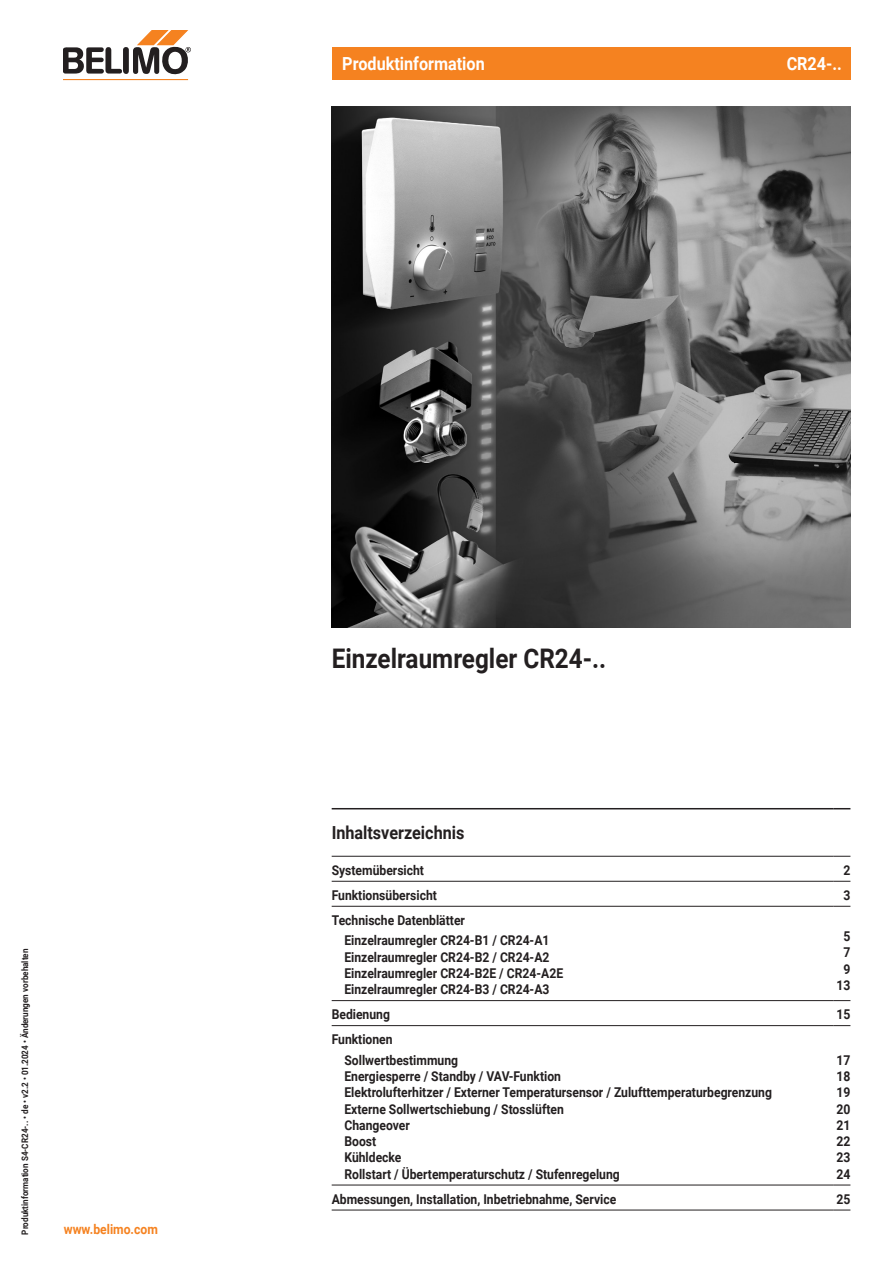
<style>
.page{position:relative;width:893px;height:1263px;background:#fff}
.page>*{position:absolute;margin:0;border:0;box-sizing:border-box;transform-origin:0 0}
.Titel_1{font:700 27px "Roboto";color:#231f20;scale:.9 1}
.t1{font:700 18px "Roboto";color:#fff;scale:.9 1}
.Titel_2{font:700 18px "Roboto";color:#231f20;scale:.9 1}
.Aufzählung_9__3mm{font:700 13.5px "Roboto";color:#231f20;scale:.9 1}
.Titel_3{font:700 13.5px "Roboto";color:#231f20;scale:.9 1}
.t2{font:700 13.5px "Roboto";color:#f58220;scale:.9 1}
.t3{font:700 9px "Roboto";color:#231f20;scale:.9 1}
</style>
<div class="page">
<div style="left:332px;top:47px;width:518px;height:33px;background:#f58220"></div>
<hr style="left:64px;top:79px;width:124px;height:1px;background:#f58220">
<svg style="left:64px;top:31px;width:127px;height:44px"></svg>
<hr style="left:332px;top:808px;width:501px;height:1px;background:#231f20">
<hr style="left:332px;top:856px;width:501px;height:1px;background:#231f20">
<hr style="left:332px;top:881px;width:501px;height:1px;background:#231f20">
<hr style="left:332px;top:906px;width:501px;height:1px;background:#231f20">
<hr style="left:332px;top:1000px;width:501px;height:1px;background:#231f20">
<hr style="left:332px;top:1025px;width:501px;height:1px;background:#231f20">
<hr style="left:332px;top:1185px;width:501px;height:1px;background:#231f20">
<hr style="left:332px;top:1210px;width:501px;height:1px;background:#231f20">
<svg style="left:833px;top:808px;width:17px;height:1px"></svg>
<svg style="left:833px;top:856px;width:17px;height:1px"></svg>
<svg style="left:833px;top:881px;width:17px;height:1px"></svg>
<svg style="left:833px;top:906px;width:17px;height:1px"></svg>
<svg style="left:833px;top:1000px;width:17px;height:1px"></svg>
<svg style="left:833px;top:1025px;width:17px;height:1px"></svg>
<svg style="left:833px;top:1185px;width:17px;height:1px"></svg>
<svg style="left:833px;top:1210px;width:17px;height:1px"></svg>
<img style="left:332px;top:106px;width:518px;height:522px">
<h2 class="t1" style="left:342px;top:51px;width:160px">Produktinformation</h2>
<h2 class="t1" style="left:787px;top:51px;width:63px">CR24-..</h2>
<p class="t3" style="left:19px;top:1234px;width:319px;rotate:-90deg">Produktinformation S4-CR24-.. • de • v2.2 • 01.2024 • Änderungen vorbehalten</p>
<p class="t2" style="left:64px;top:1219px;width:106px">www.belimo.com</p>
<p class="Titel_1" style="left:332px;top:639px;width:307px">Einzelraumregler CR24-..</p>
<p class="Titel_2" style="left:332px;top:820px;width:149px">Inhaltsverzeichnis</p>
<p class="Titel_3" style="left:332px;top:861px;width:104px">Systemübersicht</p>
<p class="Aufzählung_9__3mm" style="left:843px;top:861px;width:9px">2</p>
<p class="Titel_3" style="left:332px;top:886px;width:118px">Funktionsübersicht</p>
<p class="Aufzählung_9__3mm" style="left:843px;top:886px;width:9px">3</p>
<p class="Titel_3" style="left:332px;top:911px;width:150px">Technische Datenblätter</p>
<p class="Aufzählung_9__3mm" style="left:344px;top:931px;width:229px">Einzelraumregler CR24-B1 / CR24-A1</p>
<p class="Aufzählung_9__3mm" style="left:344px;top:947px;width:229px">Einzelraumregler CR24-B2 / CR24-A2</p>
<p class="Aufzählung_9__3mm" style="left:344px;top:964px;width:245px">Einzelraumregler CR24-B2E / CR24-A2E</p>
<p class="Aufzählung_9__3mm" style="left:344px;top:980px;width:229px">Einzelraumregler CR24-B3 / CR24-A3</p>
<p class="Aufzählung_9__3mm" style="left:843px;top:927px;width:9px">5</p>
<p class="Aufzählung_9__3mm" style="left:843px;top:943px;width:9px">7</p>
<p class="Aufzählung_9__3mm" style="left:843px;top:959px;width:9px">9</p>
<p class="Aufzählung_9__3mm" style="left:836px;top:976px;width:17px">13</p>
<p class="Titel_3" style="left:332px;top:1005px;width:66px">Bedienung</p>
<p class="Aufzählung_9__3mm" style="left:836px;top:1005px;width:17px">15</p>
<p class="Titel_3" style="left:332px;top:1030px;width:69px">Funktionen</p>
<p class="Aufzählung_9__3mm" style="left:344px;top:1050px;width:128px">Sollwertbestimmung</p>
<p class="Aufzählung_9__3mm" style="left:344px;top:1067px;width:242px">Energiesperre / Standby / VAV-Funktion</p>
<p class="Aufzählung_9__3mm" style="left:344px;top:1083px;width:477px">Elektrolufterhitzer / Externer Temperatursensor / Zulufttemperaturbegrenzung</p>
<p class="Aufzählung_9__3mm" style="left:344px;top:1099px;width:245px">Externe Sollwertschiebung / Stosslüften</p>
<p class="Aufzählung_9__3mm" style="left:344px;top:1115px;width:74px">Changeover</p>
<p class="Aufzählung_9__3mm" style="left:344px;top:1132px;width:37px">Boost</p>
<p class="Aufzählung_9__3mm" style="left:344px;top:1148px;width:65px">Kühldecke</p>
<p class="Aufzählung_9__3mm" style="left:344px;top:1164px;width:307px">Rollstart / Übertemperaturschutz / Stufenregelung</p>
<p class="Aufzählung_9__3mm" style="left:836px;top:1050px;width:17px">17</p>
<p class="Aufzählung_9__3mm" style="left:836px;top:1067px;width:17px">18</p>
<p class="Aufzählung_9__3mm" style="left:836px;top:1083px;width:17px">19</p>
<p class="Aufzählung_9__3mm" style="left:836px;top:1099px;width:17px">20</p>
<p class="Aufzählung_9__3mm" style="left:836px;top:1115px;width:17px">21</p>
<p class="Aufzählung_9__3mm" style="left:836px;top:1132px;width:17px">22</p>
<p class="Aufzählung_9__3mm" style="left:836px;top:1148px;width:17px">23</p>
<p class="Aufzählung_9__3mm" style="left:836px;top:1164px;width:17px">24</p>
<p class="Titel_3" style="left:332px;top:1189px;width:318px">Abmessungen, Installation, Inbetriebnahme, Service</p>
<p class="Aufzählung_9__3mm" style="left:836px;top:1189px;width:17px">25</p>
</div>
